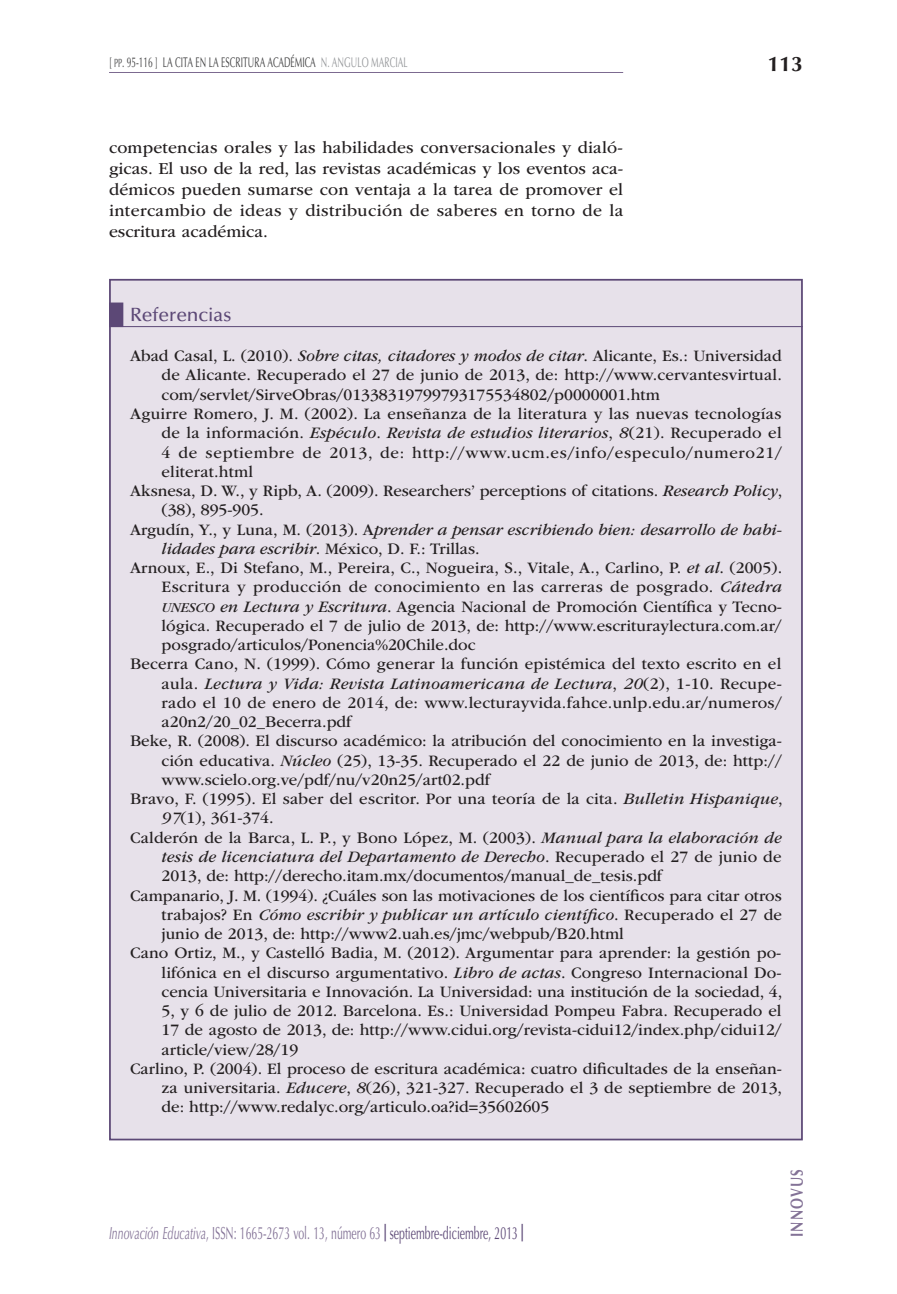
<style>
.page{position:relative;width:897px;height:1294px;background:#fff}
.page>*{position:absolute;margin:0;border:0;box-sizing:border-box;transform-origin:0 0}
.t1{font:700 21px "Optima LT Std";color:#231f20}
.t2{font:500 19.25px "Optima LT Std";letter-spacing:-.005em;color:#5c4876}
.t3{font:17.5px/21px "ITC Garamond Std";letter-spacing:.02em;color:#231f20;text-align:justify}
.t4{font:17.5px "Optima LT Std";color:#837296;scale:.6 1}
.t5{font:700 17.5px "Optima LT Std";letter-spacing:.1em;color:#837296;scale:.75 1}
.t6{font:16.62px "ITC Garamond Std";color:#231f20}
.t7{font:italic 16.62px "ITC Garamond Std";letter-spacing:.01em;color:#231f20}
.t8{font:16.62px "ITC Garamond Std";letter-spacing:.025em;color:#231f20}
.t9{font:16.62px "ITC Garamond Std";letter-spacing:.045em;color:#231f20}
.t10{font:14px "Optima LT Std";letter-spacing:.01em;color:#3e3e3f;scale:.6 1}
.s1{font-family:"Optima LT Std SC850";font-size:11.9px}
.s2{color:#939598}
.s3{font-style:italic}
.s4{font-style:normal}
.s5{font-family:"ITC Garamond Std Bk Ita SC850";font-size:14.17px}
.s6{font-weight:900;color:#5c4876}
.s7{color:#5c4876}
</style>
<div class="page">
<hr style="left:109px;top:72px;width:514px;height:1px;background:#7c6a90">
<div style="left:109px;top:279px;width:693px;height:861px;background:#e7e1ea;border:2px solid #5c4876"></div>
<div style="left:109px;top:302px;width:14px;height:25px;background:#5c4876"></div>
<hr style="left:109px;top:326px;width:693px;height:1px;background:#5c4876">
<p class="t10" style="left:109px;top:54px;width:499px">[ <span class="s1">pp</span>. 95-116 ] LA CITA EN LA ESCRITURA ACADÉMICA <span class="s2">N. AN GULO MARCIAL</span></p>
<p class="t1" style="left:767px;top:52px;width:37px">113</p>
<p class="t3" style="left:109px;top:137px;width:515px">competencias orales y las habilidades conversacionales y dialó&shy;gicas. El uso de la red, las revistas académicas y los eventos aca&shy;démicos pueden sumarse con ventaja a la tarea de promover el intercambio de ideas y distribución de saberes en torno de la escritura académica.</p>
<p class="t2" style="left:130px;top:303px;width:103px">Referencias</p>
<p class="t6" style="left:130px;top:347px;width:653px">Abad Casal, L. (2010). <span class="s3">Sobre citas, citadores y modos de citar</span>. Alicante, Es.: Universidad</p>
<p class="t6" style="left:161px;top:366px;width:621px">de Alicante. Recuperado el 27 de junio de 2013, de: http://www.cervantesvirtual.</p>
<p class="t6" style="left:161px;top:385px;width:499px">com/servlet/SirveObras/01338319799793175534802/p0000001.htm</p>
<p class="t6" style="left:130px;top:404px;width:652px">Aguirre Romero, J. M. (2002). La enseñanza de la literatura y las nuevas tecnologías</p>
<p class="t7" style="left:161px;top:424px;width:621px"><span class="s4">de la información.</span> Espéculo<span class="s4">.</span> Revista de estudios literarios<span class="s4">,</span> 8<span class="s4">(21). Recuperado el</span></p>
<p class="t9" style="left:161px;top:443px;width:621px">4 de septiembre de 2013, de: http://www.ucm.es/info/especulo/numero21/</p>
<p class="t6" style="left:161px;top:462px;width:93px">eliterat.html</p>
<p class="t6" style="left:130px;top:481px;width:653px">Aksnesa, D. W., y Ripb, A. (2009). Researchers’ perceptions of citations. <span class="s3">Research Policy</span>,</p>
<p class="t6" style="left:161px;top:501px;width:104px">(38), 895-905.</p>
<p class="t7" style="left:130px;top:520px;width:653px"><span class="s4">Argudín, Y., y Luna, M. (2013). A</span>prender a pensar escribiendo bien: desarrollo de habi-</p>
<p class="t6" style="left:161px;top:539px;width:319px"><span class="s3">lidades para escribir</span>. México, D. F.: Trillas.</p>
<p class="t6" style="left:130px;top:558px;width:653px">Arnoux, E., Di Stefano, M., Pereira, C., Nogueira, S., Vitale, A., Carlino, P. <span class="s3">et al</span>. (2005).</p>
<p class="t8" style="left:161px;top:578px;width:621px">Escritura y producción de conocimiento en las carreras de posgrado. <span class="s3">Cátedra</span></p>
<p class="t6" style="left:161px;top:597px;width:621px"><span class="s5">UNESCO</span> <span class="s3">en Lectura y Escritura</span>. Agencia Nacional de Promoción Científica y Tecno-</p>
<p class="t6" style="left:161px;top:616px;width:621px">lógica. Recuperado el 7 de julio de 2013, de: http://www.escrituraylectura.com.ar/</p>
<p class="t6" style="left:161px;top:635px;width:315px">posgrado/articulos/Ponencia%20Chile.doc</p>
<p class="t6" style="left:130px;top:655px;width:652px">Becerra Cano, N. (1999). Cómo generar la función epistémica del texto escrito en el</p>
<p class="t7" style="left:161px;top:674px;width:621px"><span class="s4">aula.</span> Lectura y Vida: Revista Latinoamericana de Lectura<span class="s4">,</span> 20<span class="s4">(2), 1-10. Recupe-</span></p>
<p class="t6" style="left:161px;top:693px;width:621px">rado el 10 de enero de 2014, de: www.lecturayvida.fahce.unlp.edu.ar/numeros/</p>
<p class="t6" style="left:161px;top:712px;width:191px">a20n2/20_02_Becerra.pdf</p>
<p class="t6" style="left:130px;top:732px;width:653px">Beke, R. (2008). El discurso académico: la atribución del conocimiento en la investiga-</p>
<p class="t6" style="left:161px;top:751px;width:621px">ción educativa. <span class="s3">Núcleo</span> (25), 13-35. Recuperado el 22 de junio de 2013, de: http://</p>
<p class="t6" style="left:161px;top:770px;width:330px">www.scielo.org.ve/pdf/nu/v20n25/art02.pdf</p>
<p class="t6" style="left:130px;top:789px;width:654px">Bravo, F. (1995). El saber del escritor. Por una teoría de la cita. <span class="s3">Bulletin Hispanique</span>,</p>
<p class="t6" style="left:161px;top:809px;width:114px"><span class="s3">97</span>(1), 361-374.</p>
<p class="t6" style="left:130px;top:828px;width:653px">Calderón de la Barca, L. P., y Bono López, M. (2003). <span class="s3">Manual para la elaboración de</span></p>
<p class="t7" style="left:161px;top:847px;width:621px">tesis de licenciatura del Departamento de Derecho<span class="s4">. Recuperado el 27 de junio de</span></p>
<p class="t6" style="left:161px;top:866px;width:502px">2013, de: http://derecho.itam.mx/documentos/manual_de_tesis.pdf</p>
<p class="t6" style="left:130px;top:886px;width:653px">Campanario, J. M. (1994). ¿Cuáles son las motivaciones de los científicos para citar otros</p>
<p class="t7" style="left:161px;top:905px;width:621px"><span class="s4">trabajos? En</span> Cómo escribir y publicar un artículo científico<span class="s4">. Recuperado el 27 de</span></p>
<p class="t6" style="left:161px;top:924px;width:463px">junio de 2013, de: http://www2.uah.es/jmc/webpub/B20.html</p>
<p class="t6" style="left:130px;top:943px;width:652px">Cano Ortiz, M., y Castelló Badia, M. (2012). Argumentar para aprender: la gestión po-</p>
<p class="t6" style="left:161px;top:963px;width:621px">lifónica en el discurso argumentativo. <span class="s3">Libro de actas</span>. Congreso Internacional Do-</p>
<p class="t6" style="left:161px;top:982px;width:622px">cencia Universitaria e Innovación. La Universidad: una institución de la sociedad, 4,</p>
<p class="t6" style="left:161px;top:1001px;width:621px">5, y 6 de julio de 2012. Barcelona. Es.: Universidad Pompeu Fabra. Recuperado el</p>
<p class="t6" style="left:161px;top:1020px;width:621px">17 de agosto de 2013, de: http://www.cidui.org/revista-cidui12/index.php/cidui12/</p>
<p class="t6" style="left:161px;top:1040px;width:138px">article/view/28/19</p>
<p class="t6" style="left:130px;top:1059px;width:653px">Carlino, P. (2004). El proceso de escritura académica: cuatro dificultades de la enseñan-</p>
<p class="t6" style="left:161px;top:1078px;width:622px">za universitaria. <span class="s3">Educere</span>, <span class="s3">8</span>(26), 321-327. Recuperado el 3 de septiembre de 2013,</p>
<p class="t6" style="left:161px;top:1097px;width:389px">de: http://www.redalyc.org/articulo.oa?id=35602605</p>
<p class="t4" style="left:109px;top:1222px;width:692px"><span class="s3">Innovación Educativa</span>, ISSN: 1665-2673 VOL. 13, NÚMERO 63 <span class="s6">|</span> <span class="s7">SEPTIEMBRE-DICIEMBRE, 2013</span> <span class="s6">|</span></p>
<p class="t5" style="left:786px;top:1237px;width:93px;rotate:-90deg">INNOVUS</p>
</div>
